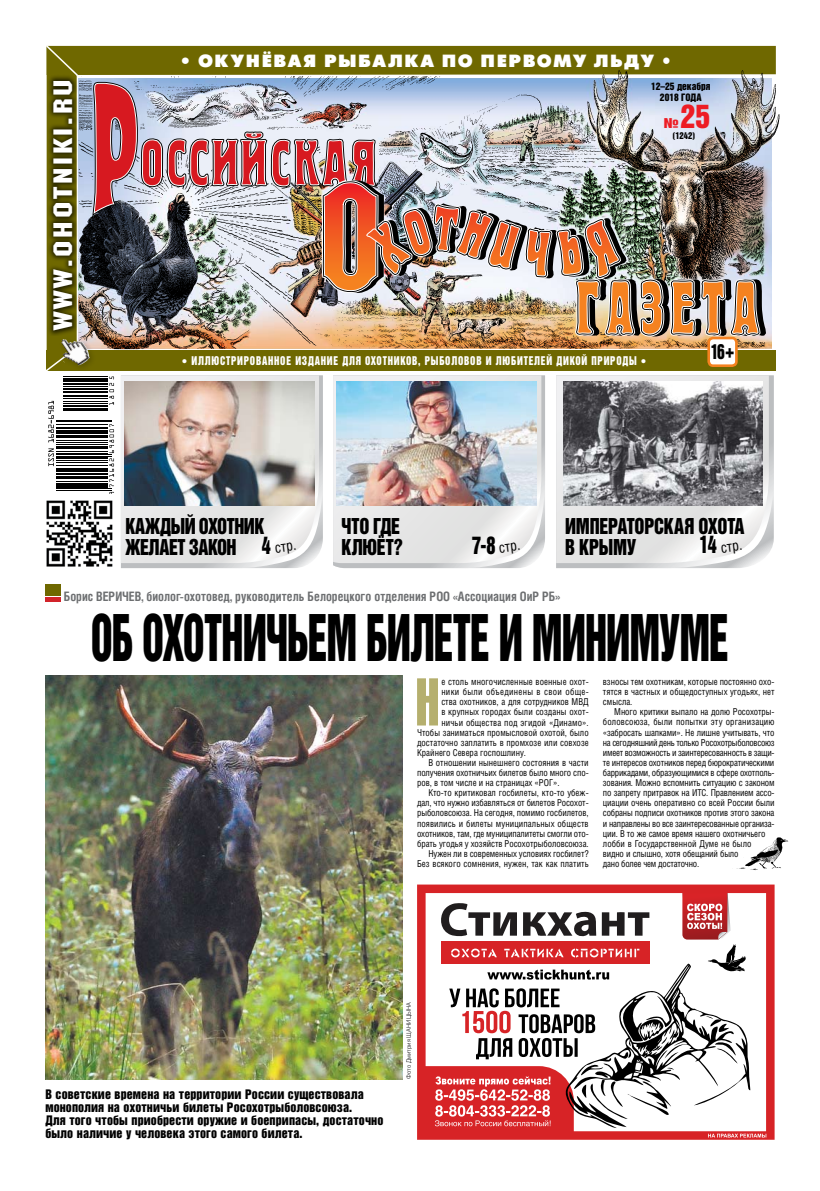
<style>
.page{position:relative;width:820px;height:1191px;background:#fff}
.page>*{position:absolute;margin:0;border:0;box-sizing:border-box;transform-origin:0 0}
.t1{font:66.2px "Helios Extra Compressed";color:#b5af6e;scale:.95 1}
.t2{font:58.8px "Helvetica Inserat LT Std";letter-spacing:-.025em;color:#000;scale:.68 1}
.t3{font:29.5px "Helvetica Inserat LT Std";color:#ed1c24}
.t4{font:26.6px "Machine ITC";letter-spacing:.08em;color:#fff;scale:1.3 1}
.t5{font:22px "Helvetica Inserat LT Std";color:#000;scale:.83 1}
.t6{font:20px/21px "Helvetica Inserat LT Std";letter-spacing:-.015em;color:#000;scale:.9 1}
.t7{font:18.8px "Helvetica Inserat LT Std";color:#000;scale:.83 1}
.t8{font:17.6px "Futura Futuris X";letter-spacing:.09em;color:#fff}
.t9{font:14.7px "Helios Cond";color:#000;scale:.95 1}
.t10{font:700 13px "Helios Cond";color:#6d6f71;scale:.95 1}
.t11{font:12.4px "Helvetica Inserat LT Std";color:#ed1c24;scale:1.2 1}
.t12{font:12px/13px "Helvetica Inserat LT Std";letter-spacing:.01em;color:#000}
.t13{font:11px "Helvetica Inserat LT Std";letter-spacing:.08em;color:#fff;scale:.87 1}
.t14{font:9.5px/10.1px "Helios Cond";letter-spacing:-.01em;color:#000;text-align:justify;scale:.95 1}
.t15{font:9.5px "Helios Cond";letter-spacing:.01em;color:#000;scale:.95 1}
.t16{font:9.5px "Helios Cond";letter-spacing:.03em;color:#000;scale:.95 1}
.t17{font:9.4px/10.3px "Helvetica Inserat LT Std";color:#000;text-align:center}
.t18{font:8.5px "Helvetica Inserat LT Std";color:#000}
.t19{font:300 6px "Helios";letter-spacing:.03em;color:#000;scale:.95 1}
.s1{font-size:17.9px}
.s2{font-family:"Free Set";font-weight:800}
</style>
<div class="page">
<img style="left:736px;top:837px;width:53px;height:34px">
<img style="left:46px;top:45px;width:729px;height:523px">
<svg style="left:417px;top:884px;width:357px;height:255px;background:#d82c2f"></svg>
<svg style="left:422px;top:889px;width:344px;height:248px"></svg>
<img style="left:45px;top:675px;width:358px;height:404px">
<div style="left:45px;top:584px;width:16px;height:11px;background:#6f6800"></div>
<hr style="left:45px;top:597px;width:16px;height:4px;background:#d2232a">
<h3 class="t4" style="left:47px;top:330px;width:195px;rotate:-90deg">www.ohotniki.ru</h3>
<h3 class="t8" style="left:181px;top:50px;width:490px"><span class="s1">•</span> окунёвая рыбалка по первому льду <span class="s1">•</span></h3>
<p class="t17" style="left:650px;top:82px;width:61px">12–25 декабря<br>2018 ГОДА</p>
<h3 class="t3" style="left:680px;top:99px;width:31px">25</h3>
<p class="t18" style="left:672px;top:131px;width:24px">(1242)</p>
<h3 class="t11" style="left:663px;top:116px;width:14px">№</h3>
<p class="t13" style="left:182px;top:354px;width:52px"><span class="s2">•</span> иллюстрирова</p>
<p class="t13" style="left:268px;top:354px;width:119px">нное издание для охот</p>
<p class="t13" style="left:387px;top:354px;width:15px">ников</p>
<p class="t13" style="left:418px;top:354px;width:54px">, рыболовов</p>
<p class="t13" style="left:485px;top:354px;width:130px">и любителей дикой приро</p>
<p class="t13" style="left:622px;top:354px;width:29px">ды <span class="s2">•</span></p>
<h3 class="t7" style="left:710px;top:340px;width:30px">16+</h3>
<h3 class="t6" style="left:125px;top:516px;width:93px">Каждый охот</h3>
<h3 class="t6" style="left:341px;top:516px;width:69px">что где клюёт?</h3>
<h3 class="t6" style="left:565px;top:516px;width:201px">ИМПЕРАТОРСКАЯ ОХОТА<br>В КРЫМУ</h3>
<h3 class="t6" style="left:125px;top:516px;width:144px;text-indent:109px">ник желает закон</h3>
<h3 class="t5" style="left:262px;top:532px;width:12px">4</h3>
<h3 class="t5" style="left:699px;top:531px;width:22px">14</h3>
<h3 class="t9" style="left:719px;top:538px;width:24px;rotate:-7deg">стр.</h3>
<h3 class="t5" style="left:472px;top:532px;width:30px">7-8</h3>
<h3 class="t9" style="left:497px;top:538px;width:24px;rotate:-7deg">стр.</h3>
<h3 class="t10" style="left:64px;top:589px;width:524px">Борис ВЕРИЧЕВ, биолог-охотовед, руководитель Белорецкого отделения РОО «Ассоциация ОиР РБ»</h3>
<h2 class="t2" style="left:91px;top:603px;width:939px">ОБ ОХОТНИЧЬЕМ БИЛЕТЕ И МИНИМУМЕ</h2>
<h3 class="t9" style="left:274px;top:538px;width:24px;rotate:-7deg">стр.</h3>
<h1 class="t1" style="left:415px;top:664px;width:27px">Н</h1>
<p class="t14" style="left:441px;top:676px;width:156px">е столь многочисленные военные охот-</p>
<p class="t16" style="left:441px;top:686px;width:157px">ники были объединены в свои обще-</p>
<p class="t14" style="left:441px;top:696px;width:156px">ства охотников, а для сотрудников МВД</p>
<p class="t14" style="left:441px;top:707px;width:157px">в крупных городах были созданы охот-</p>
<p class="t15" style="left:441px;top:716px;width:157px">ничьи общества под эгидой «Динамо».</p>
<p class="t14" style="left:417px;top:727px;width:182px">Чтобы заниматься промысловой охотой, было</p>
<p class="t14" style="left:417px;top:737px;width:182px">достаточно заплатить в промхозе или совхозе</p>
<p class="t14" style="left:417px;top:747px;width:116px">Крайнего Севера госпошлину.</p>
<p class="t14" style="left:428px;top:757px;width:170px">В отношении нынешнего состояния в части</p>
<p class="t14" style="left:417px;top:767px;width:182px">получения охотничьих билетов было много спо-</p>
<p class="t14" style="left:417px;top:777px;width:151px">ров, в том числе и на страницах «РОГ».</p>
<p class="t14" style="left:428px;top:787px;width:170px">Кто-то критиковал госбилеты, кто-то убеж-</p>
<p class="t14" style="left:417px;top:797px;width:182px">дал, что нужно избавляться от билетов Росохот-</p>
<p class="t14" style="left:417px;top:808px;width:182px">рыболовсоюза. На сегодня, помимо госбилетов,</p>
<p class="t15" style="left:417px;top:817px;width:182px">появились и билеты муниципальных обществ</p>
<p class="t14" style="left:417px;top:828px;width:182px">охотников, там, где муниципалитеты смогли ото-</p>
<p class="t14" style="left:417px;top:838px;width:182px">брать угодья у хозяйств Росохотрыболовсоюза.</p>
<p class="t14" style="left:428px;top:848px;width:170px">Нужен ли в современных условиях госбилет?</p>
<p class="t14" style="left:417px;top:858px;width:182px">Без всякого сомнения, нужен, так как платить</p>
<p class="t14" style="left:602px;top:676px;width:182px">взносы тем охотникам, которые постоянно охо&shy;тятся в частных и общедоступных угодьях, нет смысла.</p>
<p class="t14" style="left:602px;top:707px;width:182px;text-align:left;text-indent:11px">Много критики выпало на долю Росохотры&shy;боловсоюза, были попытки эту организацию «забросать шапками». Не лишне учитывать, что на сегодняшний день только Росохотрыболовсоюз имеет возможность и заинтересованность в защи&shy;те интересов охотников перед бюрократическими баррикадами, образующимися в сфере охотполь&shy;зования. Можно вспомнить ситуацию с законом по запрету притравок на ИТС. Правлением ассо&shy;циации очень оперативно со всей России были собраны подписи охотников против этого закона и направлены во все заинтересованные организа&shy;ции. В то же самое время нашего охотничьего лобби в Государственной Думе не было видно и слышно, хотя обещаний было<br>дано более чем достаточно.</p>
<p class="t12" style="left:45px;top:1088px;width:339px">В советские времена на территории России существовала монополия на охотничьи билеты Росохотрыболовсоюза.<br>Для того чтобы приобрести оружие и боеприпасы, достаточно было наличие у человека этого самого билета.</p>
<p class="t19" style="left:405px;top:1079px;width:83px;rotate:-90deg">Фото Дмитрия ЩАНИЦЫНА</p>
</div>
